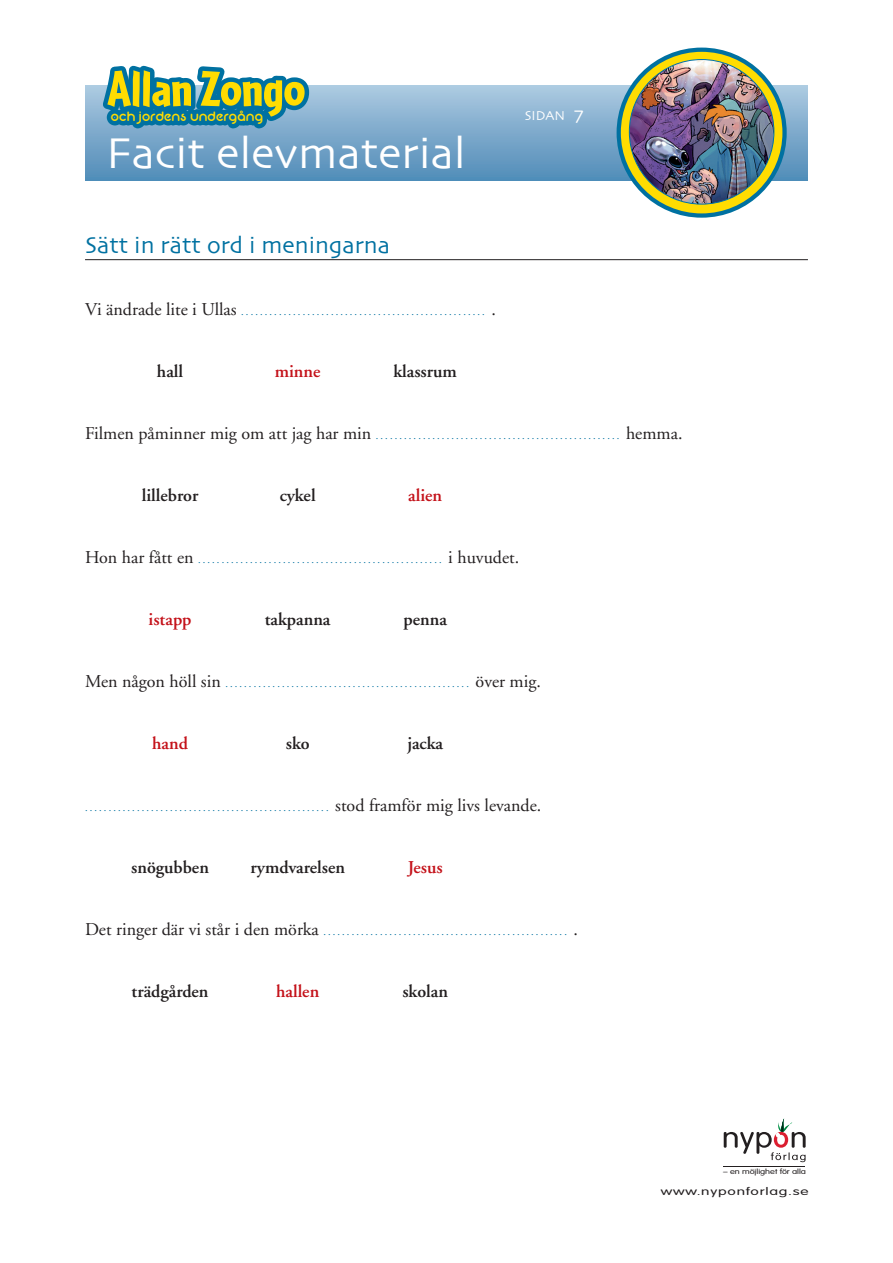
<style>
.page{position:relative;width:893px;height:1263px;background:#fff}
.page>*{position:absolute;margin:0;border:0;box-sizing:border-box;transform-origin:0 0}
.t1{font:900 52.5px "Cafeteria";color:#ffdc01}
.t2{font:45px "Skia";color:#fff}
.mellemrubrik{font:24px "Skia";color:#0071a1}
.sätt_in_rätt_ord{font:600 18px "Adobe Garamond";color:#231f20}
.sätt_in_rätt_ord-2{font:600 18px "Adobe Garamond";color:#c4121a}
.brødtekst_fed{font:600 18px "Adobe Garamond";color:#231f20}
.brødtekst_fed-2{font:600 18px "Adobe Garamond";color:#c4121a}
.t3{font:15px "Neon 80 s";letter-spacing:-.015em;color:#ffdc01}
.t4{font:13.5px "Skia";color:#fff}
.brødtekst{font:10.5px "Adobe Garamond";color:#0071a1}
.t5{font:300 10.5px "VAG Rounded";letter-spacing:.05em;color:#231f20;scale:1.48 1}
.t6{font:300 7.2px "VAG Rounded";letter-spacing:-.005em;color:#231f20;scale:1.28 1}
.s1{font-size:18px;color:#231f20}
.s2{font-size:19.5px}
</style>
<div class="page">
<div style="left:85px;top:85px;width:723px;height:95px;background:linear-gradient(to bottom,#adcae1,#518cb8)"></div>
<svg style="left:724px;top:1118px;width:82px;height:44px"></svg>
<hr style="left:724px;top:1167px;width:81px;height:1px;background:#231f20">
<svg style="left:96px;top:65px;width:218px;height:77px;background:#4895ba"></svg>
<svg style="left:617px;top:48px;width:170px;height:170px;background:#1a7c98"></svg>
<div style="left:621px;top:52px;width:161px;height:161px;background:#ffdc01;border-radius:50%"></div>
<img style="left:629px;top:60px;width:145px;height:144px;border-radius:72px">
<hr style="left:85px;top:259px;width:723px;height:1px;background:#231f20">
<h1 class="t1" style="left:107px;top:58px;width:200px">Allan Zongo</h1>
<h3 class="t3" style="left:111px;top:108px;width:154px">och jordens undergång</h3>
<h2 class="t2" style="left:106px;top:126px;width:361px">Facit elevmaterial</h2>
<p class="mellemrubrik" style="left:85px;top:231px;width:307px">Sätt in rätt ord i meningarna</p>
<p class="brødtekst" style="left:85px;top:306px;width:412px"><span class="s1">Vi ändrade lite i Ullas</span> .................................................... <span class="s1">.</span></p>
<p class="brødtekst_fed" style="left:157px;top:361px;width:28px">hall</p>
<p class="brødtekst_fed-2" style="left:275px;top:361px;width:47px">minne</p>
<p class="brødtekst_fed" style="left:393px;top:361px;width:65px">klassrum</p>
<p class="t4" style="left:525px;top:107px;width:60px">SIDAN <span class="s2">7</span></p>
<p class="brødtekst" style="left:85px;top:430px;width:599px"><span class="s1">Filmen påminner mig om att jag har min</span> .................................................... <span class="s1">hemma.</span></p>
<p class="sätt_in_rätt_ord" style="left:142px;top:485px;width:58px">lillebror</p>
<p class="sätt_in_rätt_ord" style="left:280px;top:485px;width:37px">cykel</p>
<p class="sätt_in_rätt_ord-2" style="left:408px;top:485px;width:35px">alien</p>
<p class="brødtekst" style="left:85px;top:554px;width:436px"><span class="s1">Hon har fått en</span> .................................................... <span class="s1">i huvudet.</span></p>
<p class="sätt_in_rätt_ord-2" style="left:149px;top:609px;width:44px">istapp</p>
<p class="sätt_in_rätt_ord" style="left:265px;top:609px;width:67px">takpanna</p>
<p class="sätt_in_rätt_ord" style="left:404px;top:609px;width:45px">penna</p>
<p class="brødtekst" style="left:85px;top:678px;width:457px"><span class="s1">Men någon höll sin</span> .................................................... <span class="s1">över mig.</span></p>
<p class="sätt_in_rätt_ord-2" style="left:152px;top:733px;width:37px">hand</p>
<p class="sätt_in_rätt_ord" style="left:286px;top:733px;width:25px">sko</p>
<p class="sätt_in_rätt_ord" style="left:407px;top:733px;width:37px">jacka</p>
<p class="brødtekst" style="left:85px;top:802px;width:458px">.................................................... <span class="s1">stod framför mig livs levande.</span></p>
<p class="sätt_in_rätt_ord" style="left:131px;top:857px;width:79px">snögubben</p>
<p class="sätt_in_rätt_ord" style="left:250px;top:857px;width:96px">rymdvarelsen</p>
<p class="sätt_in_rätt_ord-2" style="left:408px;top:857px;width:37px">Jesus</p>
<p class="brødtekst" style="left:85px;top:926px;width:494px"><span class="s1">Det ringer där vi står i den mörka</span> .................................................... <span class="s1">.</span></p>
<p class="sätt_in_rätt_ord" style="left:132px;top:981px;width:78px">trädgården</p>
<p class="sätt_in_rätt_ord-2" style="left:276px;top:981px;width:45px">hallen</p>
<p class="sätt_in_rätt_ord" style="left:402px;top:981px;width:47px">skolan</p>
<p class="t6" style="left:723px;top:1167px;width:66px">– en möjlighet för alla</p>
<p class="t5" style="left:661px;top:1185px;width:101px">www.nyponforlag.se</p>
</div>
